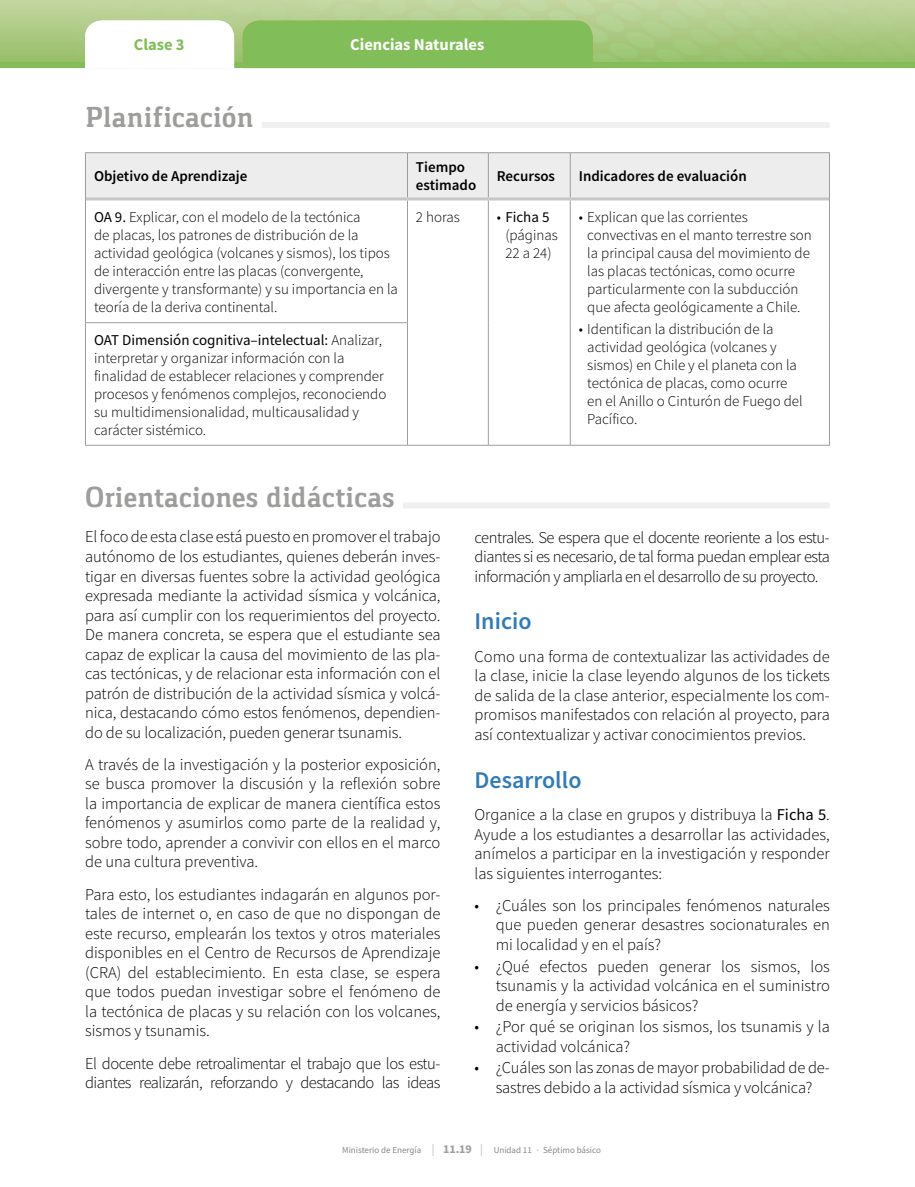
<style>
.page{position:relative;width:915px;height:1187px;background:#fff}
.page>*{position:absolute;margin:0;border:0;box-sizing:border-box;transform-origin:0 0}
.t1{font:700 30px "Gaspar";letter-spacing:.005em;color:#9d9d9c}
.t2{font:600 24px "Source Sans Pro";color:#317bb6}
.t3{font:300 16.5px/19.5px "Source Sans Pro";letter-spacing:-.005em;color:#000;text-align:justify}
.t4{font:300 16.5px/19.5px "Source Sans Pro";letter-spacing:-.03em;color:#000}
.t5{font:700 16.5px "Source Sans Pro";color:#fff}
.t6{font:700 16.5px "Source Sans Pro";color:#81bd58}
.t7{font:300 15px/18px "Source Sans Pro";color:#000}
.t8{font:600 15px/18px "Source Sans Pro";color:#000}
.t9{font:9px "Source Sans Pro";color:#878787}
.s1{font-weight:400}
.s2{font-weight:300;font-size:12px;color:#9d9d9c}
.s3{font-weight:700;font-size:12px;color:#9d9d9c}
</style>
<div class="page">
<div style="left:261px;top:122px;width:568px;height:6px;background:#f0f0f0"></div>
<div style="left:403px;top:502px;width:426px;height:6px;background:#f0f0f0"></div>
<div style="left:86px;top:153px;width:742px;height:44px;background:#ededed"></div>
<hr style="left:407px;top:152px;width:81px;height:1px;background:#9d9d9c">
<hr style="left:488px;top:152px;width:82px;height:1px;background:#9d9d9c">
<hr style="left:488px;top:153px;width:1px;height:44px;background:#9d9d9c">
<hr style="left:570px;top:152px;width:259px;height:1px;background:#9d9d9c">
<hr style="left:569px;top:153px;width:1px;height:44px;background:#9d9d9c">
<hr style="left:828px;top:153px;width:1px;height:46px;background:#9d9d9c">
<hr style="left:85px;top:199px;width:1px;height:123px;background:#9d9d9c">
<hr style="left:407px;top:200px;width:1px;height:122px;background:#9d9d9c">
<hr style="left:488px;top:200px;width:1px;height:123px;background:#9d9d9c">
<hr style="left:569px;top:200px;width:1px;height:123px;background:#9d9d9c">
<hr style="left:828px;top:199px;width:1px;height:124px;background:#9d9d9c">
<hr style="left:85px;top:322px;width:323px;height:1px;background:#9d9d9c">
<hr style="left:85px;top:323px;width:1px;height:122px;background:#9d9d9c">
<hr style="left:407px;top:323px;width:1px;height:122px;background:#9d9d9c">
<hr style="left:488px;top:323px;width:1px;height:122px;background:#9d9d9c">
<hr style="left:569px;top:323px;width:1px;height:122px;background:#9d9d9c">
<hr style="left:828px;top:323px;width:1px;height:122px;background:#9d9d9c">
<hr style="left:85px;top:445px;width:322px;height:1px;background:#9d9d9c">
<hr style="left:407px;top:445px;width:81px;height:1px;background:#9d9d9c">
<hr style="left:488px;top:445px;width:82px;height:1px;background:#9d9d9c">
<hr style="left:570px;top:445px;width:259px;height:1px;background:#9d9d9c">
<hr style="left:407px;top:197px;width:81px;height:3px;background:#c6c6c6">
<hr style="left:488px;top:197px;width:82px;height:3px;background:#c6c6c6">
<hr style="left:570px;top:197px;width:258px;height:3px;background:#c6c6c6">
<hr style="left:85px;top:152px;width:322px;height:1px;background:#9d9d9c">
<hr style="left:85px;top:153px;width:1px;height:46px;background:#9d9d9c">
<hr style="left:407px;top:153px;width:1px;height:44px;background:#9d9d9c">
<hr style="left:86px;top:197px;width:321px;height:3px;background:#c6c6c6">
<svg style="left:0;top:0;width:914px;height:68px;background:#afcc88"></svg>
<div style="left:242px;top:21px;width:350px;height:47px;background:#81bd58"></div>
<svg style="left:85px;top:21px;width:149px;height:47px"></svg>
<p class="t6" style="left:134px;top:34px;width:52px">Clase 3</p>
<p class="t5" style="left:350px;top:34px;width:136px">Ciencias Naturales</p>
<p class="t6" style="left:175px;top:34px;width:11px">X</p>
<h1 class="t1" style="left:85px;top:100px;width:170px">Planificación</h1>
<p class="t8" style="left:94px;top:167px;width:155px">Objetivo de Aprendizaje</p>
<p class="t8" style="left:416px;top:158px;width:62px">Tiempo estimado</p>
<p class="t8" style="left:496px;top:167px;width:60px">Recursos</p>
<p class="t8" style="left:578px;top:167px;width:169px">Indicadores de evaluación</p>
<p class="t7" style="left:94px;top:208px;width:305px"><span class="s1">OA 9.</span> Explicar, con el modelo de la tectónica<br>de placas, los patrones de distribución de la actividad geológica (volcanes y sismos), los tipos de interacción entre las placas (convergente, divergente y transformante) y su importancia en la teoría de la deriva continental.</p>
<p class="t7" style="left:416px;top:208px;width:46px">2 horas</p>
<p class="t7" style="left:496px;top:208px;width:63px;text-align:center">• <span class="s1">Ficha 5 </span>(páginas<br>22 a 24)</p>
<p class="t7" style="left:587px;top:208px;width:226px;text-indent:-9px">• Explican que las corrientes convectivas en el manto terrestre son la principal causa del movimiento de las placas tectónicas, como ocurre particularmente con la subducción que afecta geológicamente a Chile.</p>
<p class="t7" style="left:587px;top:320px;width:217px;text-indent:-9px">• Identifican la distribución de la actividad geológica (volcanes y sismos) en Chile y el planeta con la tectónica de placas, como ocurre en el Anillo o Cinturón de Fuego del<br>Pacífico.</p>
<p class="t7" style="left:94px;top:330px;width:294px"><span class="s1">OAT Dimensión cognitiva–intelectual:</span> Analizar, interpretar y organizar información con la finalidad de establecer relaciones y comprender procesos y fenómenos complejos, reconociendo su multidimensionalidad, multicausalidad y carácter sistémico.</p>
<h1 class="t1" style="left:85px;top:480px;width:311px">Orientaciones didácticas</h1>
<p class="t3" style="left:85px;top:527px;width:357px">El foco de esta clase está puesto en promover el trabajo autónomo de los estudiantes, quienes deberán inves&shy;tigar en diversas fuentes sobre la actividad geológica expresada mediante la actividad sísmica y volcánica, para así cumplir con los requerimientos del proyecto.<br>De manera concreta, se espera que el estudiante sea capaz de explicar la causa del movimiento de las pla&shy;cas tectónicas, y de relacionar esta información con el patrón de distribución de la actividad sísmica y volcá&shy;nica, destacando cómo estos fenómenos, dependien&shy;do de su localización, pueden generar tsunamis.</p>
<p class="t3" style="left:85px;top:754px;width:357px">A través de la investigación y la posterior exposición, se busca promover la discusión y la reflexión sobre la importancia de explicar de manera científica estos fenómenos y asumirlos como parte de la realidad y, sobre todo, aprender a convivir con ellos en el marco de una cultura preventiva.</p>
<p class="t3" style="left:85px;top:884px;width:357px">Para esto, los estudiantes indagarán en algunos por&shy;tales de internet o, en caso de que no dispongan de este recurso, emplearán los textos y otros materiales disponibles en el Centro de Recursos de Aprendizaje (CRA) del establecimiento. En esta clase, se espera que todos puedan investigar sobre el fenómeno de la tectónica de placas y su relación con los volcanes, sismos y tsunamis.</p>
<p class="t4" style="left:85px;top:1053px;width:357px">El docente debe retroalimentar el trabajo que los estu&shy;diantes realizarán, reforzando y destacando las ideas</p>
<p class="t3" style="left:474px;top:527px;width:357px">centrales. Se espera que el docente reoriente a los estu&shy;diantes si es necesario, de tal forma puedan emplear esta información y ampliarla en el desarrollo de su proyecto.</p>
<h2 class="t2" style="left:474px;top:605px;width:59px">Inicio</h2>
<p class="t3" style="left:474px;top:646px;width:357px">Como una forma de contextualizar las actividades de la clase, inicie la clase leyendo algunos de los tickets de salida de la clase anterior, especialmente los com&shy;promisos manifestados con relación al proyecto, para así contextualizar y activar conocimientos previos.</p>
<h2 class="t2" style="left:474px;top:764px;width:108px">Desarrollo</h2>
<p class="t3" style="left:474px;top:804px;width:357px">Organice a la clase en grupos y distribuya la <span class="s1">Ficha 5</span>.<br>Ayude a los estudiantes a desarrollar las actividades, anímelos a participar en la investigación y responder las siguientes interrogantes:</p>
<p class="t3" style="left:495px;top:895px;width:335px;text-indent:-21px">• ¿Cuáles son los principales fenómenos naturales que pueden generar desastres socionaturales en mi localidad y en el país?</p>
<p class="t3" style="left:495px;top:956px;width:335px;text-indent:-21px">• ¿Qué efectos pueden generar los sismos, los tsunamis y la actividad volcánica en el suministro de energía y servicios básicos?</p>
<p class="t3" style="left:495px;top:1016px;width:335px;text-indent:-21px">• ¿Por qué se originan los sismos, los tsunamis y la actividad volcánica?</p>
<p class="t3" style="left:474px;top:1058px;width:357px;text-align:center">• ¿Cuáles son las zonas de mayor probabilidad de de&shy;sastres debido a la actividad sísmica y volcánica?</p>
<p class="t9" style="left:342px;top:1144px;width:260px">Ministerio de Energía <span class="s2">|</span> <span class="s3">11.19</span> <span class="s2">|</span> Unidad 11 · Séptimo básico</p>
</div>
